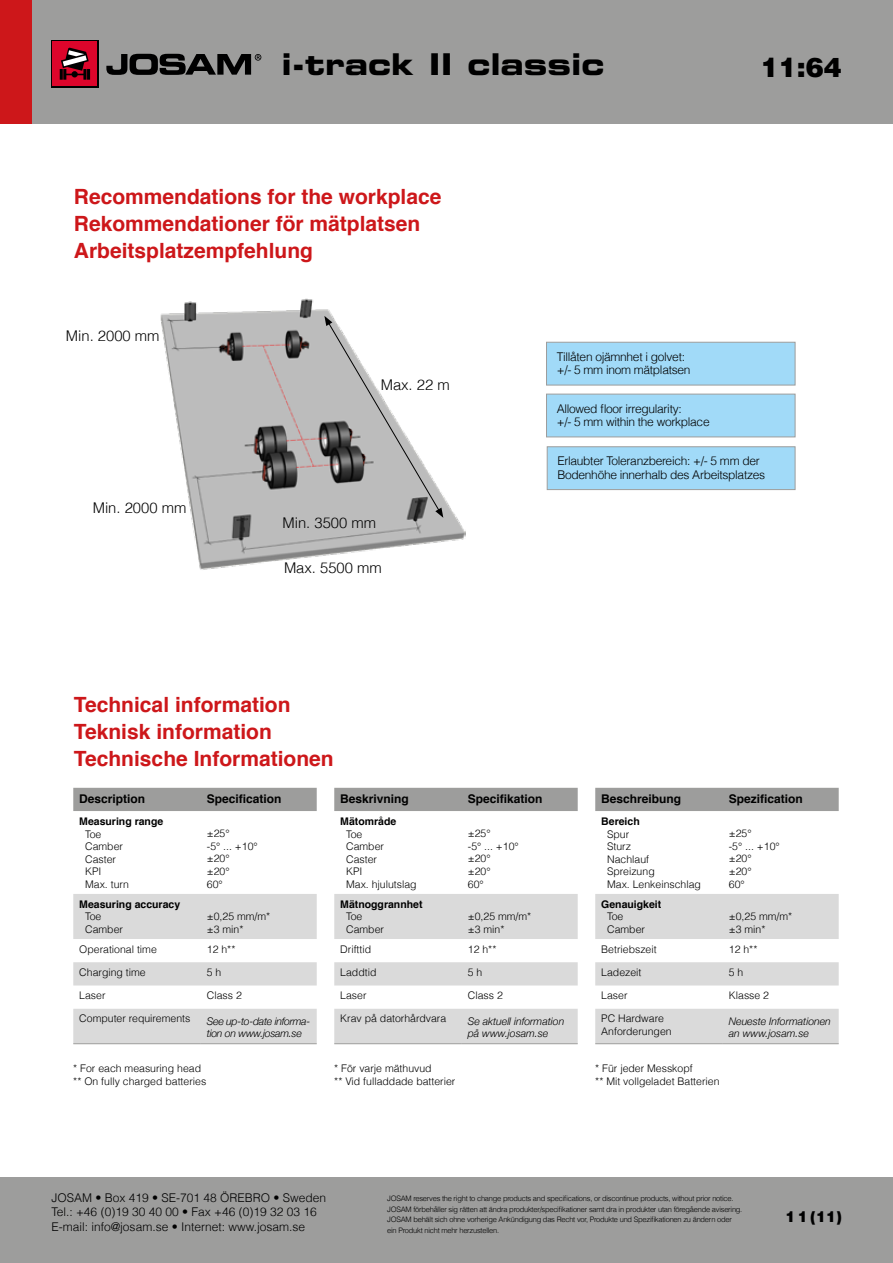
<style>
.page{position:relative;width:893px;height:1263px;background:#fff}
.page>*{position:absolute;margin:0;border:0;box-sizing:border-box;transform-origin:0 0}
.t1{font:30px "Eurostile Bold Extended Two";color:#000}
.t2{font:900 27px "Helvetica";color:#000}
.t3{font:700 21px/27px "Helvetica";color:#cd171a}
.t4{font:900 15px "Helvetica";color:#000}
.t5{font:300 14.85px "Helvetica";color:#000}
.t6{font:300 12px/13.5px "Helvetica";letter-spacing:-.025em;color:#000}
.t7{font:300 12px/14.4px "Helvetica";color:#000}
.t8{font:700 12px "Helvetica";color:#000}
.t9{font:300 10.5px/12.6px "Helvetica";color:#000}
.t10{font:700 10.5px "Helvetica";color:#000}
.t11{font:italic 300 10.5px/12.6px "Helvetica Neue";color:#000}
.t12{font:italic 300 10.5px/12.6px "Helvetica Neue";letter-spacing:-.025em;color:#000}
.t13{font:300 7.5px/10.5px "Helvetica";letter-spacing:-.03em;color:#000}
</style>
<div class="page">
<div style="left:0;top:0;width:893px;height:123px;background:#9d9d9c"></div>
<div style="left:0;top:0;width:32px;height:123px;background:#cd171a"></div>
<div style="left:0;top:1178px;width:893px;height:85px;background:#9d9d9c"></div>
<div style="left:51px;top:40px;width:48px;height:48px;background:linear-gradient(to right,#000,#000)"></div>
<div style="left:53px;top:42px;width:44px;height:44px;background:#dd052b"></div>
<svg style="left:60px;top:48px;width:30px;height:32px"></svg>
<svg style="left:106px;top:54px;width:155px;height:21px"></svg>
<img style="left:160px;top:298px;width:305px;height:272px">
<svg style="left:324px;top:316px;width:119px;height:202px"></svg>
<div style="left:546px;top:342px;width:249px;height:43px;background:#a1daf8;border:1px solid #9d9d9c"></div>
<div style="left:547px;top:446px;width:248px;height:44px;background:#a1daf8;border:1px solid #9d9d9c"></div>
<div style="left:546px;top:394px;width:249px;height:43px;background:#a1daf8;border:1px solid #9d9d9c"></div>
<div style="left:73px;top:788px;width:244px;height:23px;background:#9d9d9c"></div>
<svg style="left:73px;top:894px;width:244px;height:149px"></svg>
<hr style="left:73px;top:1043px;width:128px;height:1px;background:#9d9d9c">
<hr style="left:201px;top:1043px;width:116px;height:1px;background:#9d9d9c">
<div style="left:334px;top:788px;width:244px;height:23px;background:#9d9d9c"></div>
<svg style="left:334px;top:894px;width:244px;height:149px"></svg>
<hr style="left:334px;top:1043px;width:128px;height:1px;background:#9d9d9c">
<hr style="left:462px;top:1043px;width:116px;height:1px;background:#9d9d9c">
<div style="left:595px;top:788px;width:244px;height:23px;background:#9d9d9c"></div>
<svg style="left:595px;top:894px;width:244px;height:149px"></svg>
<hr style="left:595px;top:1043px;width:128px;height:1px;background:#9d9d9c">
<hr style="left:723px;top:1043px;width:116px;height:1px;background:#9d9d9c">
<h1 class="t1" style="left:281px;top:43px;width:325px">i-track II classic</h1>
<h2 class="t2" style="left:761px;top:50px;width:83px">11:64</h2>
<h3 class="t3" style="left:74px;top:184px;width:369px">Recommendations for the workplace<br>Rekommendationer för mätplatsen<br>Arbeitsplatzempfehlung</h3>
<h3 class="t5" style="left:66px;top:327px;width:95px">Min. 2000 mm</h3>
<h3 class="t5" style="left:93px;top:499px;width:95px">Min. 2000 mm</h3>
<h3 class="t5" style="left:381px;top:376px;width:71px">Max. 22 m</h3>
<h3 class="t5" style="left:282px;top:514px;width:95px">Min. 3500 mm</h3>
<h3 class="t5" style="left:284px;top:558px;width:99px">Max. 5500 mm</h3>
<p class="t6" style="left:557px;top:350px;width:135px">Tillåten ojämnhet i golvet: +/- 5 mm inom mätplatsen</p>
<p class="t6" style="left:557px;top:402px;width:154px">Allowed floor irregularity:<br>+/- 5 mm within the workplace</p>
<p class="t6" style="left:557px;top:454px;width:209px">Erlaubter Toleranzbereich: +/- 5 mm der<br>Bodenhöhe innerhalb des Arbeitsplatzes</p>
<h3 class="t3" style="left:74px;top:691px;width:261px">Technical information<br>Teknisk information<br>Technische Informationen</h3>
<p class="t8" style="left:79px;top:789px;width:68px">Description</p>
<p class="t8" style="left:207px;top:789px;width:76px">Specification</p>
<p class="t10" style="left:79px;top:813px;width:86px">Measuring range</p>
<p class="t9" style="left:85px;top:827px;width:45px">Toe<br>Camber<br>Caster<br>KPI<br>Max. turn</p>
<p class="t9" style="left:207px;top:827px;width:52px">±25°<br>-5° ... +10° ±20°<br>±20°<br>60°</p>
<p class="t10" style="left:79px;top:896px;width:102px">Measuring accuracy</p>
<p class="t9" style="left:85px;top:910px;width:39px">Toe<br>Camber</p>
<p class="t9" style="left:207px;top:910px;width:65px">±0,25 mm/m* ±3 min*</p>
<p class="t9" style="left:79px;top:942px;width:79px">Operational time</p>
<p class="t9" style="left:207px;top:942px;width:30px">12 h**</p>
<p class="t9" style="left:79px;top:966px;width:68px">Charging time</p>
<p class="t9" style="left:207px;top:966px;width:16px">5 h</p>
<p class="t9" style="left:79px;top:989px;width:28px">Laser</p>
<p class="t9" style="left:207px;top:989px;width:37px">Class 2</p>
<p class="t9" style="left:79px;top:1012px;width:113px">Computer requirements</p>
<p class="t12" style="left:207px;top:1014px;width:105px">See up-to-date informa&shy;tion on www.josam.se</p>
<p class="t9" style="left:73px;top:1062px;width:135px">* For each measuring head ** On fully charged batteries</p>
<p class="t8" style="left:340px;top:789px;width:70px">Beskrivning</p>
<p class="t8" style="left:468px;top:789px;width:76px">Specifikation</p>
<p class="t10" style="left:340px;top:813px;width:58px">Mätområde</p>
<p class="t9" style="left:346px;top:827px;width:72px">Toe<br>Camber<br>Caster<br>KPI<br>Max. hjulutslag</p>
<p class="t9" style="left:468px;top:827px;width:52px">±25°<br>-5° ... +10° ±20°<br>±20°<br>60°</p>
<p class="t10" style="left:340px;top:896px;width:84px">Mätnoggrannhet</p>
<p class="t9" style="left:346px;top:910px;width:39px">Toe<br>Camber</p>
<p class="t9" style="left:468px;top:910px;width:65px">±0,25 mm/m* ±3 min*</p>
<p class="t9" style="left:340px;top:942px;width:32px">Drifttid</p>
<p class="t9" style="left:468px;top:942px;width:30px">12 h**</p>
<p class="t9" style="left:340px;top:966px;width:38px">Laddtid</p>
<p class="t9" style="left:468px;top:966px;width:16px">5 h</p>
<p class="t9" style="left:340px;top:989px;width:28px">Laser</p>
<p class="t9" style="left:468px;top:989px;width:37px">Class 2</p>
<p class="t9" style="left:340px;top:1012px;width:108px">Krav på datorhårdvara</p>
<p class="t11" style="left:468px;top:1014px;width:98px">Se aktuell information på www.josam.se</p>
<p class="t9" style="left:334px;top:1062px;width:123px">* För varje mäthuvud<br>** Vid fulladdade batterier</p>
<p class="t8" style="left:601px;top:789px;width:82px">Beschreibung</p>
<p class="t8" style="left:729px;top:789px;width:76px">Spezification</p>
<p class="t10" style="left:601px;top:813px;width:40px">Bereich</p>
<p class="t9" style="left:607px;top:827px;width:95px">Spur<br>Sturz<br>Nachlauf<br>Spreizung<br>Max. Lenkeinschlag</p>
<p class="t9" style="left:729px;top:827px;width:52px">±25°<br>-5° ... +10° ±20°<br>±20°<br>60°</p>
<p class="t10" style="left:601px;top:896px;width:62px">Genauigkeit</p>
<p class="t9" style="left:607px;top:910px;width:39px">Toe<br>Camber</p>
<p class="t9" style="left:729px;top:910px;width:65px">±0,25 mm/m* ±3 min*</p>
<p class="t9" style="left:601px;top:942px;width:57px">Betriebszeit</p>
<p class="t9" style="left:729px;top:942px;width:30px">12 h**</p>
<p class="t9" style="left:601px;top:966px;width:42px">Ladezeit</p>
<p class="t9" style="left:729px;top:966px;width:16px">5 h</p>
<p class="t9" style="left:601px;top:989px;width:28px">Laser</p>
<p class="t9" style="left:729px;top:989px;width:42px">Klasse 2</p>
<p class="t9" style="left:601px;top:1012px;width:72px">PC Hardware<br>Anforderungen</p>
<p class="t11" style="left:729px;top:1014px;width:104px">Neueste Informationen an www.josam.se</p>
<p class="t9" style="left:595px;top:1062px;width:126px">* Für jeder Messkopf<br>** Mit vollgeladet Batterien</p>
<p class="t7" style="left:51px;top:1190px;width:276px">JOSAM • Box 419 • SE-701 48 ÖREBRO • Sweden<br>Tel.: +46 (0)19 30 40 00 • Fax +46 (0)19 32 03 16<br>E-mail: info@josam.se • Internet: www.josam.se</p>
<p class="t13" style="left:387px;top:1193px;width:357px">JOSAM reserves the right to change products and specifications, or discontinue products, without prior notice.<br>JOSAM förbehåller sig rätten att ändra produkter/specifikationer samt dra in produkter utan föregående avisering.<br>JOSAM behält sich ohne vorherige Ankündigung das Recht vor, Produkte und Spezifikationen zu ändern oder ein Produkt nicht mehr herzustellen.</p>
<h3 class="t4" style="left:785px;top:1207px;width:58px">1 1 (11)</h3>
</div>
